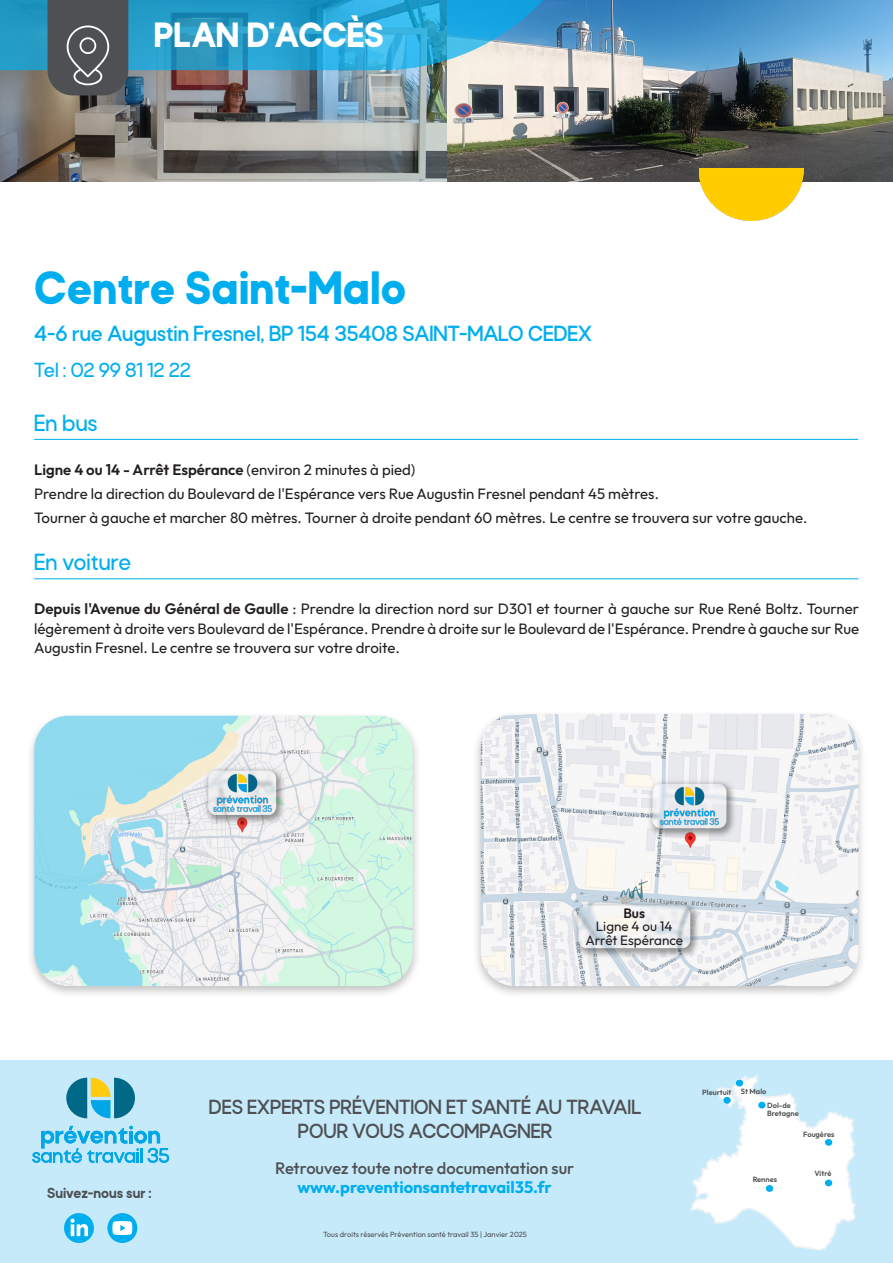
<style>
.page{position:relative;width:893px;height:1263px;background:#fff}
.page>*{position:absolute;margin:0;border:0;box-sizing:border-box;transform-origin:0 0}
.Titre_N1{font:900 48px "Rota";color:#00aeef}
.t1{font:900 36px "Rota";color:#fff}
.t2{font:600 24px "Rota";color:#00aeef}
.Titre_N2{font:700 22.5px "Rota";color:#00aeef}
.t3{font:700 21px/24px "Rota";color:#4e5053;text-align:center}
.Titre_N2-2{font:600 21px "Rota";color:#00aeef}
.t4{font:500 16.5px/19.5px "Outfit";color:#4e5053;text-align:center}
.Paragraphe_simple{font:15px/19.5px "Outfit";color:#231f20;text-align:justify}
.Paragraphe_simple-2{font:600 15px "Outfit";color:#231f20}
.t5{font:900 15px "Rota";color:#4e5053}
.t6{font:13.5px "Outfit";color:#231f20}
.t7{font:600 13.5px "Outfit";color:#231f20}
.t8{font:7.5px "Outfit";color:#4e5053}
.t9{font:600 7.5px/7.5px "Outfit";color:#4e5053}
.s1{font-weight:400}
.s2{font-weight:600}
.s3{font-weight:700;color:#00aeef}
</style>
<div class="page">
<div style="left:472px;top:710px;width:395px;height:288px;background:#363636;opacity:.3"></div>
<img style="left:481px;top:714px;width:377px;height:272px">
<img style="left:0;top:0;width:893px;height:182px">
<hr style="left:34px;top:439px;width:824px;height:1px;background:#00aeef">
<svg style="left:0;top:0;width:609px;height:95px;background:#5698b4"></svg>
<hr style="left:34px;top:578px;width:824px;height:1px;background:#00aeef">
<div style="left:26px;top:712px;width:395px;height:286px;background:#363636;opacity:.3"></div>
<img style="left:34px;top:716px;width:379px;height:270px">
<img style="left:700px;top:168px;width:104px;height:53px">
<img style="left:204px;top:765px;width:78px;height:57px">
<img style="left:651px;top:777px;width:78px;height:58px">
<img style="left:619px;top:880px;width:28px;height:23px">
<div style="left:0;top:1060px;width:893px;height:203px;background:#c6eafa"></div>
<svg style="left:690px;top:1074px;width:166px;height:176px"></svg>
<div style="left:766px;top:1185px;width:7px;height:7px;background:#00aeef;border-radius:50%"></div>
<div style="left:825px;top:1179px;width:7px;height:7px;background:#00aeef;border-radius:50%"></div>
<div style="left:736px;top:1080px;width:7px;height:6px;background:#00aeef;border-radius:50%"></div>
<div style="left:723px;top:1097px;width:8px;height:7px;background:#00aeef;border-radius:50%"></div>
<div style="left:758px;top:1102px;width:8px;height:6px;background:#00aeef;border-radius:50%"></div>
<div style="left:825px;top:1139px;width:7px;height:7px;background:#00aeef;border-radius:50%"></div>
<div style="left:107px;top:1213px;width:30px;height:30px;background:#00aeef;border-radius:50%"></div>
<svg style="left:112px;top:1221px;width:20px;height:14px"></svg>
<svg style="left:64px;top:1213px;width:30px;height:30px"></svg>
<svg style="left:70px;top:1218px;width:18px;height:18px"></svg>
<svg style="left:66px;top:1078px;width:69px;height:40px"></svg>
<svg style="left:32px;top:1126px;width:137px;height:37px"></svg>
<p class="t1" style="left:154px;top:15px;width:232px">PLAN D'ACCÈS</p>
<p class="Titre_N1" style="left:34px;top:262px;width:374px">Centre Saint-Malo</p>
<p class="Titre_N2" style="left:34px;top:321px;width:559px">4-6 rue Augustin Fresnel, BP 154 35408 SAINT-MALO CEDEX</p>
<p class="Titre_N2-2" style="left:34px;top:359px;width:158px">Tel : 02 99 81 12 22</p>
<p class="t2" style="left:34px;top:409px;width:65px">En bus</p>
<p class="Paragraphe_simple-2" style="left:34px;top:460px;width:383px">Ligne 4 ou 14 - Arrêt Espérance <span class="s1">(environ 2 minutes à pied)</span></p>
<p class="Paragraphe_simple" style="left:34px;top:484px;width:626px">Prendre la direction du Boulevard de l'Espérance vers Rue Augustin Fresnel pendant 45 mètres.</p>
<p class="Paragraphe_simple" style="left:34px;top:508px;width:775px">Tourner à gauche et marcher 80 mètres. Tourner à droite pendant 60 mètres. Le centre se trouvera sur votre gauche.</p>
<p class="t2" style="left:34px;top:549px;width:98px">En voiture</p>
<p class="Paragraphe_simple" style="left:34px;top:600px;width:826px"><span class="s2">Depuis l'Avenue du Général de Gaulle</span> : Prendre la direction nord sur D301 et tourner à gauche sur Rue René Boltz. Tourner légèrement à droite vers Boulevard de l'Espérance. Prendre à droite sur le Boulevard de l'Espérance. Prendre à gauche sur Rue Augustin Fresnel. Le centre se trouvera sur votre droite.</p>
<p class="t5" style="left:47px;top:1185px;width:106px">Suivez-nous sur :</p>
<p class="t7" style="left:623px;top:904px;width:23px">Bus</p>
<p class="t6" style="left:596px;top:918px;width:78px">Ligne 4 ou 14</p>
<p class="t6" style="left:585px;top:931px;width:99px">Arrêt Espérance</p>
<p class="t3" style="left:209px;top:1095px;width:434px">DES EXPERTS PRÉVENTION ET SANTÉ AU TRAVAIL<br>POUR VOUS ACCOMPAGNER</p>
<p class="t4" style="left:275px;top:1159px;width:301px">Retrouvez toute notre documentation sur <span class="s3">www.preventionsantetravail35.fr</span></p>
<p class="t8" style="left:323px;top:1230px;width:205px">Tous droits réservés Prévention santé travail 35 | Janvier 2025</p>
<p class="t9" style="left:702px;top:1088px;width:31px">Pleurtuit</p>
<p class="t9" style="left:741px;top:1088px;width:27px">St Malo</p>
<p class="t9" style="left:767px;top:1102px;width:33px">Dol-de<br>Bretagne</p>
<p class="t9" style="left:753px;top:1176px;width:26px">Rennes</p>
<p class="t9" style="left:803px;top:1131px;width:33px">Fougères</p>
<p class="t9" style="left:814px;top:1170px;width:19px">Vitré</p>
</div>
